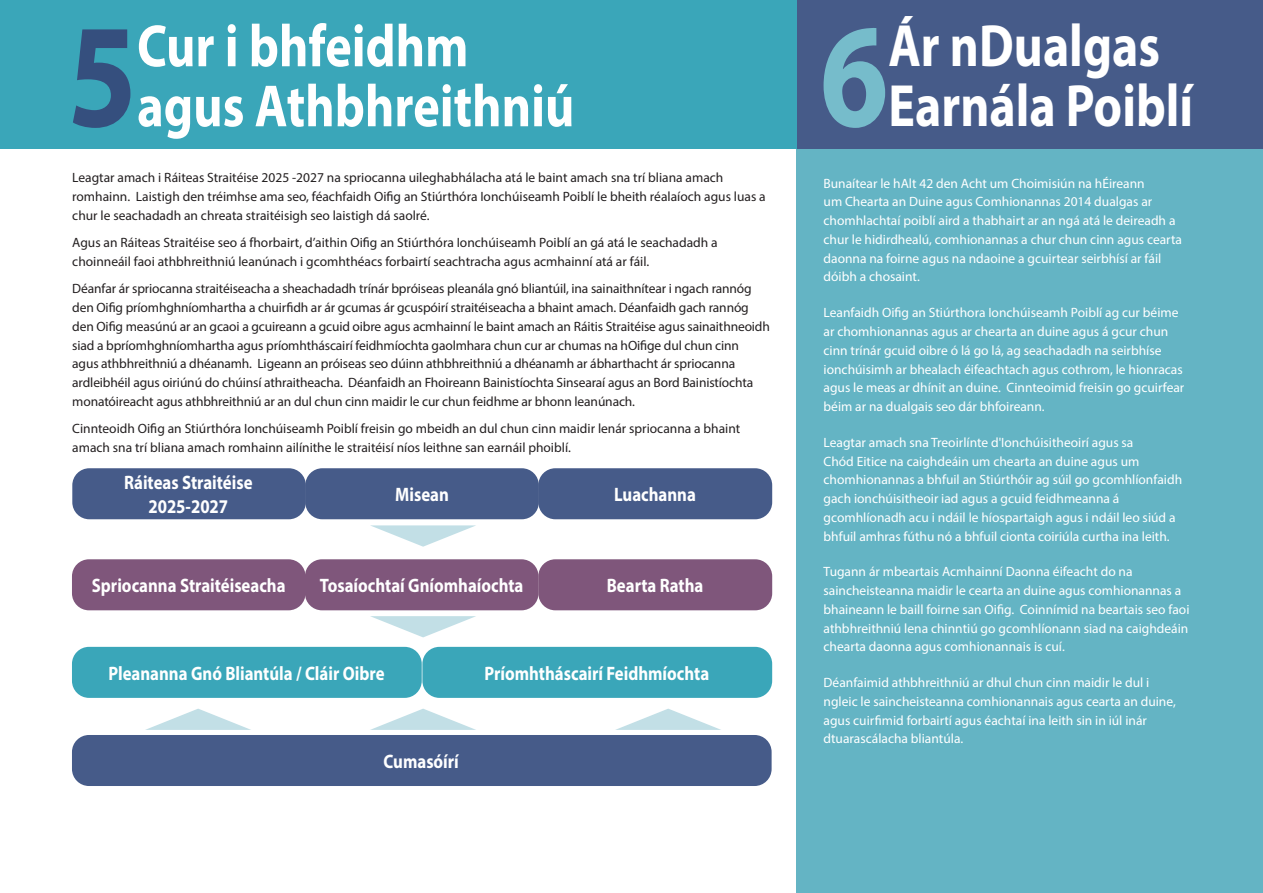
<style>
.page{position:relative;width:1263px;height:893px;background:#fff}
.page>*{position:absolute;margin:0;border:0;box-sizing:border-box;transform-origin:0 0}
.Heading1{font:700 148.95px "Myriad Pro";color:#354f7e;scale:.84 1}
.Heading1-2{font:700 148.95px "Myriad Pro";color:#76bccb;scale:.83 1}
.Heading1-3{font:700 60px/60px "Myriad Pro";color:#fff;scale:.84 1}
.Heading1-4{font:700 60px/60px "Myriad Pro";color:#fff;scale:.83 1}
.Normal_Para{font:700 19.5px/23.4px "Myriad Pro";color:#fff;text-align:center;scale:.86 1}
.Normal_Para-2{font:13.5px/18.8px "Myriad Pro";letter-spacing:-.01em;color:#231f20}
.Normal_Para-3{font:13.5px/18.8px "Myriad Pro";color:#fff}
</style>
<div class="page">
<div style="left:797px;top:149px;width:466px;height:744px;background:#64b4c4"></div>
<div style="left:797px;top:0;width:466px;height:149px;background:#465b89"></div>
<div style="left:0;top:0;width:797px;height:149px;background:#3aa6b9"></div>
<div style="left:72px;top:468px;width:234px;height:51px;background:#465b89;border-radius:17px"></div>
<div style="left:538px;top:468px;width:234px;height:51px;background:#465b89;border-radius:17px"></div>
<div style="left:305px;top:468px;width:234px;height:51px;background:#465b89;border-radius:17px"></div>
<div style="left:72px;top:559px;width:233px;height:51px;background:#7f567b;border-radius:17px"></div>
<div style="left:538px;top:559px;width:234px;height:51px;background:#7f567b;border-radius:17px"></div>
<div style="left:305px;top:559px;width:233px;height:51px;background:#7f567b;border-radius:17px"></div>
<div style="left:72px;top:647px;width:350px;height:51px;background:#3aa6b9;border-radius:17px"></div>
<div style="left:422px;top:647px;width:350px;height:51px;background:#3aa6b9;border-radius:17px"></div>
<div style="left:72px;top:735px;width:700px;height:51px;background:#465b89;border-radius:17px"></div>
<svg style="left:370px;top:525px;width:106px;height:22px"></svg>
<svg style="left:370px;top:616px;width:106px;height:21px"></svg>
<svg style="left:145px;top:709px;width:106px;height:21px"></svg>
<svg style="left:370px;top:709px;width:106px;height:21px"></svg>
<svg style="left:615px;top:709px;width:106px;height:21px"></svg>
<p class="Heading1" style="left:68px;top:-21px;width:84px">5</p>
<p class="Heading1-3" style="left:137px;top:14px;width:522px">Cur i bhfeidhm agus Athbhreithniú</p>
<p class="Heading1-2" style="left:820px;top:-21px;width:84px">6</p>
<p class="Heading1-4" style="left:888px;top:14px;width:368px">Ár nDualgas<br>Earnála Poiblí</p>
<p class="Normal_Para-3" style="left:823px;top:174px;width:360px">Bunaítear le hAlt 42 den Acht um Choimisiún na hÉireann<br>um Chearta an Duine agus Comhionannas 2014 dualgas ar chomhlachtaí poiblí aird a thabhairt ar an ngá atá le deireadh a chur le hidirdhealú, comhionannas a chur chun cinn agus cearta daonna na foirne agus na ndaoine a gcuirtear seirbhísí ar fáil dóibh a chosaint.</p>
<p class="Normal_Para-3" style="left:823px;top:303px;width:362px">Leanfaidh Oifig an Stiúrthora Ionchúiseamh Poiblí ag cur béime ar chomhionannas agus ar chearta an duine agus á gcur chun cinn trínár gcuid oibre ó lá go lá, ag seachadadh na seirbhíse ionchúisimh ar bhealach éifeachtach agus cothrom, le hionracas agus le meas ar dhínit an duine. Cinnteoimid freisin go gcuirfear béim ar na dualgais seo dár bhfoireann.</p>
<p class="Normal_Para-3" style="left:823px;top:433px;width:360px">Leagtar amach sna Treoirlínte d'Ionchúisitheoirí agus sa<br>Chód Eitice na caighdeáin um chearta an duine agus um chomhionannas a bhfuil an Stiúrthóir ag súil go gcomhlíonfaidh gach ionchúisitheoir iad agus a gcuid feidhmeanna á gcomhlíonadh acu i ndáil le híospartaigh agus i ndáil leo siúd a bhfuil amhras fúthu nó a bhfuil cionta coiriúla curtha ina leith.</p>
<p class="Normal_Para-3" style="left:823px;top:562px;width:367px">Tugann ár mbeartais Acmhainní Daonna éifeacht do na saincheisteanna maidir le cearta an duine agus comhionannas a bhaineann le baill foirne san Oifig. Coinnímid na beartais seo faoi athbhreithniú lena chinntiú go gcomhlíonann siad na caighdeáin chearta daonna agus comhionannais is cuí.</p>
<p class="Normal_Para-3" style="left:823px;top:673px;width:354px">Déanfaimid athbhreithniú ar dhul chun cinn maidir le dul i ngleic le saincheisteanna comhionannais agus cearta an duine, agus cuirfimid forbairtí agus éachtaí ina leith sin in iúl inár dtuarascálacha bliantúla.</p>
<p class="Normal_Para-2" style="left:72px;top:168px;width:695px">Leagtar amach i Ráiteas Straitéise 2025 -2027 na spriocanna uileghabhálacha atá le baint amach sna trí bliana amach romhainn. Laistigh den tréimhse ama seo, féachfaidh Oifig an Stiúrthóra Ionchúiseamh Poiblí le bheith réalaíoch agus luas a chur le seachadadh an chreata straitéisigh seo laistigh dá saolré.</p>
<p class="Normal_Para-2" style="left:72px;top:233px;width:647px">Agus an Ráiteas Straitéise seo á fhorbairt, d’aithin Oifig an Stiúrthóra Ionchúiseamh Poiblí an gá atá le seachadadh a choinneáil faoi athbhreithniú leanúnach i gcomhthéacs forbairtí seachtracha agus acmhainní atá ar fáil.</p>
<p class="Normal_Para-2" style="left:72px;top:279px;width:699px">Déanfar ár spriocanna straitéiseacha a sheachadadh trínár bpróiseas pleanála gnó bliantúil, ina sainaithnítear i ngach rannóg den Oifig príomhghníomhartha a chuirfidh ar ár gcumas ár gcuspóirí straitéiseacha a bhaint amach. Déanfaidh gach rannóg den Oifig measúnú ar an gcaoi a gcuireann a gcuid oibre agus acmhainní le baint amach an Ráitis Straitéise agus sainaithneoidh siad a bpríomhghníomhartha agus príomhtháscairí feidhmíochta gaolmhara chun cur ar chumas na hOifige dul chun cinn<br>agus athbhreithniú a dhéanamh. Ligeann an próiseas seo dúinn athbhreithniú a dhéanamh ar ábharthacht ár spriocanna ardleibhéil agus oiriúnú do chúinsí athraitheacha. Déanfaidh an Fhoireann Bainistíochta Sinsearaí agus an Bord Bainistíochta monatóireacht agus athbhreithniú ar an dul chun cinn maidir le cur chun feidhme ar bhonn leanúnach.</p>
<p class="Normal_Para-2" style="left:72px;top:419px;width:669px">Cinnteoidh Oifig an Stiúrthóra Ionchúiseamh Poiblí freisin go mbeidh an dul chun cinn maidir lenár spriocanna a bhaint amach sna trí bliana amach romhainn ailínithe le straitéisí níos leithne san earnáil phoiblí.</p>
<p class="Normal_Para" style="left:124px;top:470px;width:151px">Ráiteas Straitéise<br>2025-2027</p>
<p class="Normal_Para" style="left:395px;top:482px;width:64px">Misean</p>
<p class="Normal_Para" style="left:614px;top:482px;width:97px">Luachanna</p>
<p class="Normal_Para" style="left:92px;top:573px;width:227px">Spriocanna Straitéiseacha</p>
<p class="Normal_Para" style="left:320px;top:573px;width:238px">Tosaíochtaí Gníomhaíochta</p>
<p class="Normal_Para" style="left:607px;top:573px;width:114px">Bearta Ratha</p>
<p class="Normal_Para" style="left:108px;top:661px;width:323px">Pleananna Gnó Bliantúla / Cláir Oibre</p>
<p class="Normal_Para" style="left:485px;top:661px;width:263px">Príomhtháscairí Feidhmíochta</p>
<p class="Normal_Para" style="left:384px;top:749px;width:89px">Cumasóírí</p>
</div>
